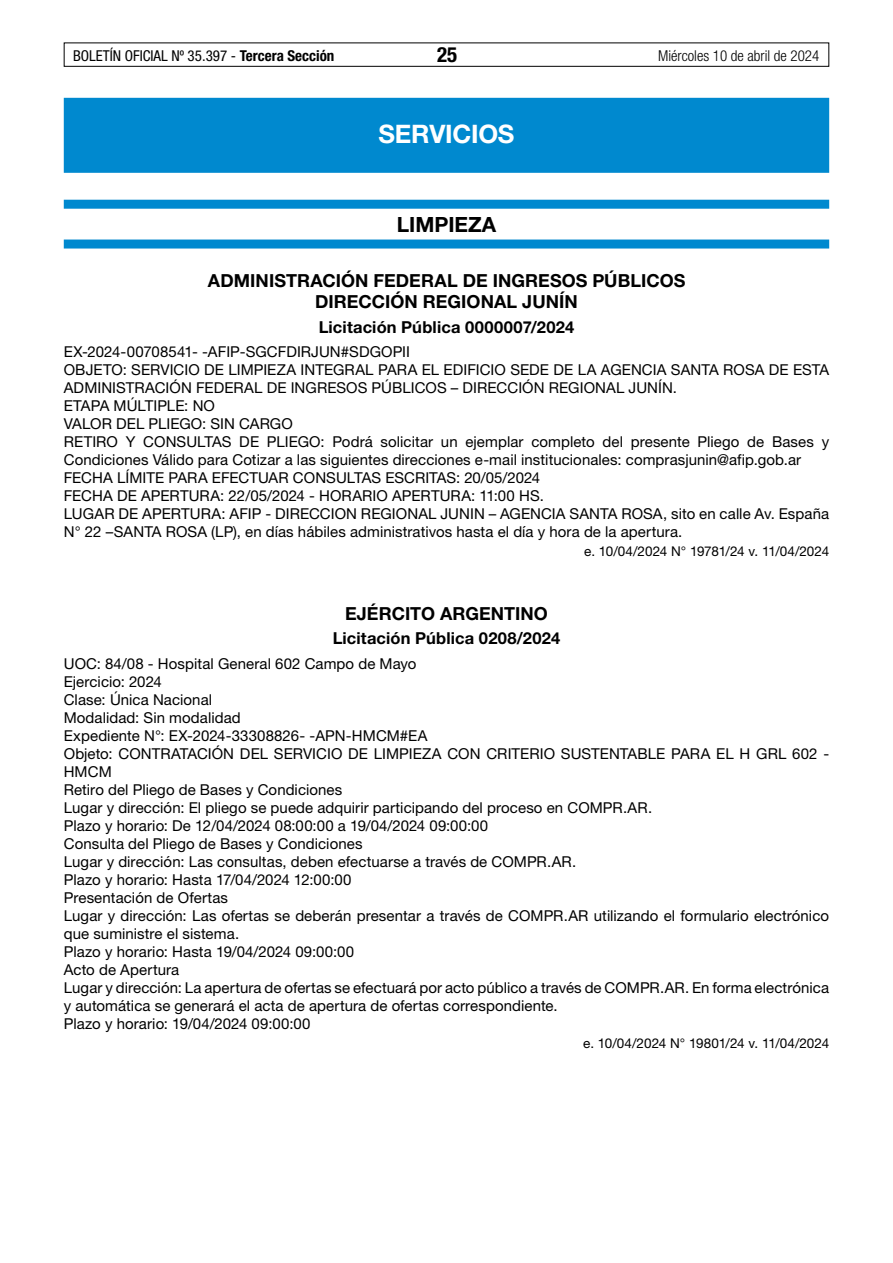
<style>
.page{position:relative;width:893px;height:1263px;background:#fff}
.page>*{position:absolute;margin:0;border:0;box-sizing:border-box;transform-origin:0 0}
.t1{font:700 25.5px "Helvetica Neue LT Std";letter-spacing:-.01em;color:#fff}
.t2{font:700 21px "Helvetica Neue LT Std";color:#000}
.t3{font:700 condensed 21px "Helvetica Neue LT Std";color:#000}
.t4{font:700 18px/21px "Helvetica Neue LT Std";letter-spacing:.005em;color:#000}
.t5{font:700 16.5px "Helvetica Neue LT Std";letter-spacing:.01em;color:#000}
.t6{font:15px/18px "Helvetica Neue LT Std";letter-spacing:.005em;color:#000}
.t7{font:condensed 15px "Helvetica Neue LT Std";color:#000}
.t8{font:300 condensed 15px "Helvetica Neue LT Std";color:#000}
.t9{font:13.5px "Helvetica Neue LT Std";letter-spacing:-.015em;color:#000}
.s1{font-weight:700}
.s2{color:#fff}
</style>
<div class="page">
<div style="left:64px;top:43px;width:765px;height:24px;border:1px solid #000"></div>
<div style="left:64px;top:98px;width:765px;height:75px;background:#0089cf"></div>
<div style="left:64px;top:200px;width:765px;height:9px;background:#0089cf"></div>
<div style="left:64px;top:240px;width:765px;height:9px;background:#0089cf"></div>
<p class="t7" style="left:73px;top:47px;width:263px">BOLETÍN OFICIAL Nº 35.397 - <span class="s1">Tercera Sección</span></p>
<h2 class="t3" style="left:437px;top:42px;width:22px">25</h2>
<p class="t8" style="left:658px;top:47px;width:163px">Miércoles 10 de abril de 2024</p>
<h1 class="t1" style="left:378px;top:118px;width:137px">SERVICIOS</h1>
<h2 class="t2" style="left:397px;top:212px;width:101px">LIMPIEZA</h2>
<p class="t4" style="left:315px;top:270px;width:384px;text-indent:-107px">ADMINISTRACIÓN FEDERAL DE INGRESOS PÚBLICOS <span class="s2">-<br></span>DIRECCIÓN REGIONAL JUNÍN</p>
<p class="t5" style="left:319px;top:316px;width:257px">Licitación Pública 0000007/2024</p>
<p class="t6" style="left:64px;top:342px;width:767px">EX-2024-00708541- -AFIP-SGCFDIRJUN#SDGOPII<br>OBJETO: SERVICIO DE LIMPIEZA INTEGRAL PARA EL EDIFICIO SEDE DE LA AGENCIA SANTA ROSA DE ESTA ADMINISTRACIÓN FEDERAL DE INGRESOS PÚBLICOS – DIRECCIÓN REGIONAL JUNÍN.<br>ETAPA MÚLTIPLE: NO<br>VALOR DEL PLIEGO: SIN CARGO<br>RETIRO Y CONSULTAS DE PLIEGO: Podrá solicitar un ejemplar completo del presente Pliego de Bases y Condiciones Válido para Cotizar a las siguientes direcciones e-mail institucionales: comprasjunin@afip.gob.ar FECHA LÍMITE PARA EFECTUAR CONSULTAS ESCRITAS: 20/05/2024<br>FECHA DE APERTURA: 22/05/2024 - HORARIO APERTURA: 11:00 HS.<br>LUGAR DE APERTURA: AFIP - DIRECCION REGIONAL JUNIN – AGENCIA SANTA ROSA, sito en calle Av. España N° 22 –SANTA ROSA (LP), en días hábiles administrativos hasta el día y hora de la apertura.</p>
<p class="t9" style="left:584px;top:543px;width:246px">e. 10/04/2024 N° 19781/24 v. 11/04/2024</p>
<p class="t4" style="left:345px;top:603px;width:204px">EJÉRCITO ARGENTINO</p>
<p class="t5" style="left:333px;top:628px;width:229px">Licitación Pública 0208/2024</p>
<p class="t6" style="left:64px;top:654px;width:767px">UOC: 84/08 - Hospital General 602 Campo de Mayo<br>Ejercicio: 2024<br>Clase: Única Nacional<br>Modalidad: Sin modalidad<br>Expediente N°: EX-2024-33308826- -APN-HMCM#EA<br>Objeto: CONTRATACIÓN DEL SERVICIO DE LIMPIEZA CON CRITERIO SUSTENTABLE PARA EL H GRL 602 - HMCM<br>Retiro del Pliego de Bases y Condiciones<br>Lugar y dirección: El pliego se puede adquirir participando del proceso en COMPR.AR.<br>Plazo y horario: De 12/04/2024 08:00:00 a 19/04/2024 09:00:00<br>Consulta del Pliego de Bases y Condiciones<br>Lugar y dirección: Las consultas, deben efectuarse a través de COMPR.AR.<br>Plazo y horario: Hasta 17/04/2024 12:00:00<br>Presentación de Ofertas<br>Lugar y dirección: Las ofertas se deberán presentar a través de COMPR.AR utilizando el formulario electrónico que suministre el sistema.<br>Plazo y horario: Hasta 19/04/2024 09:00:00<br>Acto de Apertura<br>Lugar y dirección: La apertura de ofertas se efectuará por acto público a través de COMPR.AR. En forma electrónica y automática se generará el acta de apertura de ofertas correspondiente.<br>Plazo y horario: 19/04/2024 09:00:00</p>
<p class="t9" style="left:583px;top:1035px;width:247px">e. 10/04/2024 N° 19801/24 v. 11/04/2024</p>
</div>
